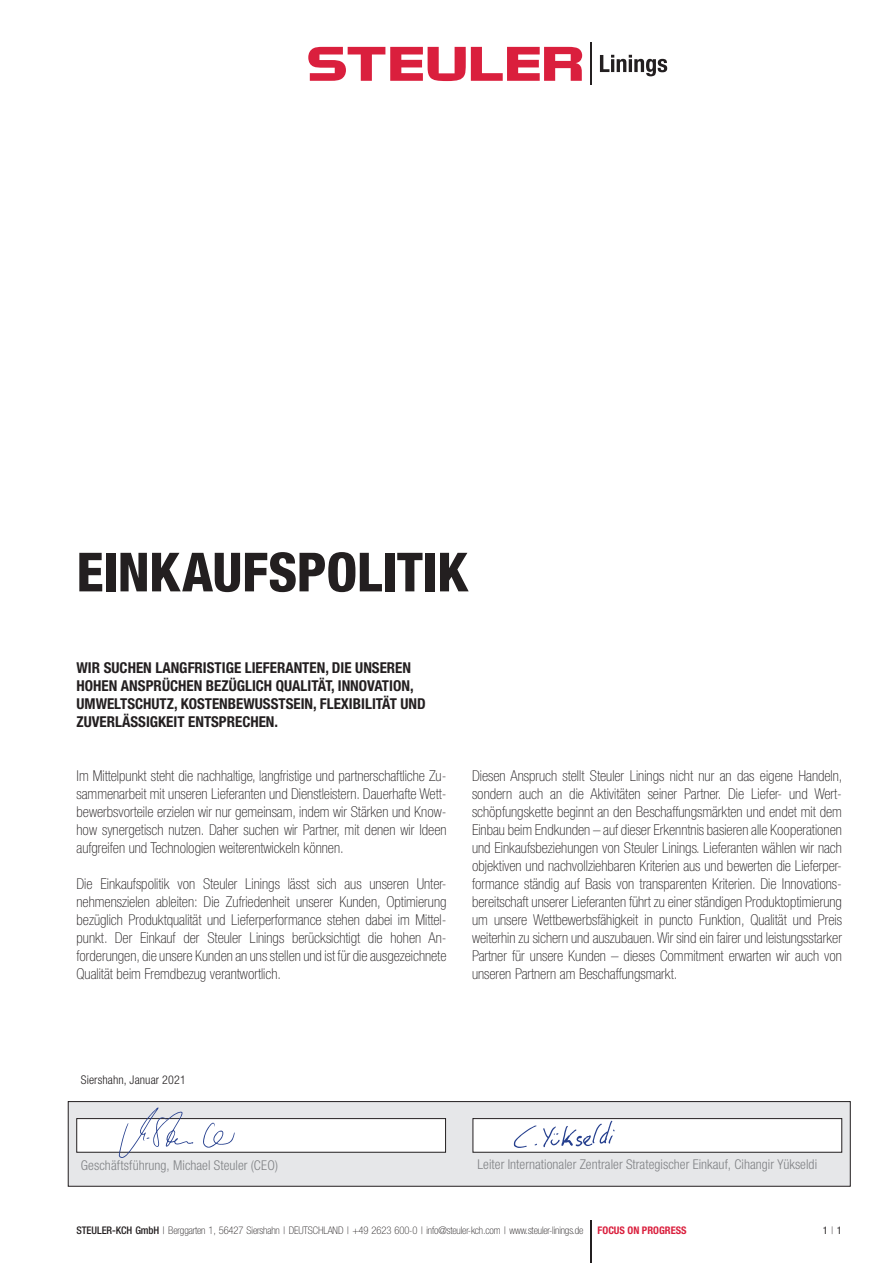
<style>
.page{position:relative;width:893px;height:1263px;background:#fff}
.page>*{position:absolute;margin:0;border:0;box-sizing:border-box;transform-origin:0 0}
.t1{font:800 condensed 54px "Helvetica Neue LT Std";letter-spacing:-.005em;color:#231f20}
.t2{font:100 condensed 15px/18px "Helvetica Neue LT Std";color:#231f20;text-align:justify}
.t3{font:700 condensed 15px/18px "Helvetica Neue LT Std";color:#231f20}
.t4{font:300 condensed 13.5px "Helvetica Neue LT Std";letter-spacing:.005em;color:#808285}
.t5{font:300 condensed 12px "Helvetica Neue LT Std";letter-spacing:.01em;color:#231f20}
.t6{font:100 condensed 10.5px "Helvetica Neue LT Std";letter-spacing:-.01em;color:#231f20}
.t7{font:700 condensed 10.5px "Helvetica Neue LT Std";color:#da1f3d}
.t8{font:condensed 10.5px "Helvetica Neue LT Std";color:#231f20}
.s1{font-weight:500}
.s2{font-weight:100}
</style>
<div class="page">
<svg style="left:600px;top:55px;width:67px;height:21px"></svg>
<hr style="left:590px;top:43px;width:1px;height:42px;background:#231f20">
<svg style="left:308px;top:47px;width:274px;height:34px"></svg>
<hr style="left:590px;top:1220px;width:1px;height:43px;background:#231f20">
<div style="left:68px;top:1101px;width:782px;height:85px;background:#e6e7e9"></div>
<div style="left:68px;top:1101px;width:782px;height:85px;border:1px solid #231f20"></div>
<div style="left:473px;top:1118px;width:369px;height:34px;background:#fff"></div>
<div style="left:473px;top:1118px;width:369px;height:34px;border:1px solid #231f20"></div>
<div style="left:77px;top:1118px;width:369px;height:34px;background:#fff"></div>
<div style="left:77px;top:1118px;width:369px;height:34px;border:1px solid #231f20"></div>
<svg style="left:514px;top:1125px;width:23px;height:23px"></svg>
<svg style="left:543px;top:1120px;width:72px;height:27px"></svg>
<svg style="left:203px;top:1122px;width:32px;height:26px"></svg>
<svg style="left:119px;top:1107px;width:74px;height:51px"></svg>
<h1 class="t1" style="left:77px;top:539px;width:393px">EINKAUFSPOLITIK</h1>
<p class="t3" style="left:77px;top:658px;width:351px">WIR SUCHEN LANGFRISTIGE LIEFERANTEN, DIE UNSEREN HOHEN ANSPRÜCHEN BEZÜGLICH QUALITÄT, INNOVATION, UMWELTSCHUTZ, KOSTENBEWUSSTSEIN, FLEXIBILITÄT UND ZUVERLÄSSIGKEIT ENTSPRECHEN.</p>
<p class="t2" style="left:77px;top:766px;width:371px">Im Mittelpunkt steht die nachhaltige, langfristige und partnerschaftliche Zu&shy;sammenarbeit mit unseren Lieferanten und Dienstleistern. Dauerhafte Wett&shy;bewerbsvorteile erzielen wir nur gemeinsam, indem wir Stärken und Know&shy;how synergetisch nutzen. Daher suchen wir Partner, mit denen wir Ideen aufgreifen und Technologien weiterentwickeln können.</p>
<p class="t2" style="left:77px;top:874px;width:371px">Die Einkaufspolitik von Steuler Linings lässt sich aus unseren Unter&shy;nehmenszielen ableiten: Die Zufriedenheit unserer Kunden, Optimierung bezüglich Produktqualität und Lieferperformance stehen dabei im Mittel&shy;punkt. Der Einkauf der Steuler Linings berücksichtigt die hohen An&shy;forderungen, die unsere Kunden an uns stellen und ist für die ausgezeichnete Qualität beim Fremdbezug verantwortlich.</p>
<p class="t2" style="left:472px;top:766px;width:372px">Diesen Anspruch stellt Steuler Linings nicht nur an das eigene Handeln, sondern auch an die Aktivitäten seiner Partner. Die Liefer- und Wert&shy;schöpfungskette beginnt an den Beschaffungsmärkten und endet mit dem Einbau beim Endkunden – auf dieser Erkenntnis basieren alle Kooperationen und Einkaufsbeziehungen von Steuler Linings. Lieferanten wählen wir nach objektiven und nachvollziehbaren Kriterien aus und bewerten die Lieferper&shy;formance ständig auf Basis von transparenten Kriterien. Die Innovations&shy;bereitschaft unserer Lieferanten führt zu einer ständigen Produktoptimierung um unsere Wettbewerbsfähigkeit in puncto Funktion, Qualität und Preis weiterhin zu sichern und auszubauen. Wir sind ein fairer und leistungsstarker Partner für unsere Kunden – dieses Commitment erwarten wir auch von unseren Partnern am Beschaffungsmarkt.</p>
<p class="t5" style="left:81px;top:1073px;width:106px">Siershahn, Januar 2021</p>
<p class="t4" style="left:81px;top:1157px;width:199px">Geschäftsführung, Michael Steuler (CEO)</p>
<p class="t4" style="left:477px;top:1156px;width:341px">Leiter Internationaler Zentraler Strategischer Einkauf, Cihangir Yükseldi</p>
<p class="t6" style="left:77px;top:1225px;width:508px"><span class="s1">STEULER-KCH GmbH</span> | Berggarten 1, 56427 Siershahn | DEUTSCHLAND | +49 2623 600-0 | info@steuler-kch.com | www.steuler-linings.de</p>
<p class="t7" style="left:598px;top:1224px;width:91px">FOCUS ON PROGRESS</p>
<p class="t8" style="left:823px;top:1224px;width:21px">1<span class="s2">|</span>1</p>
</div>
